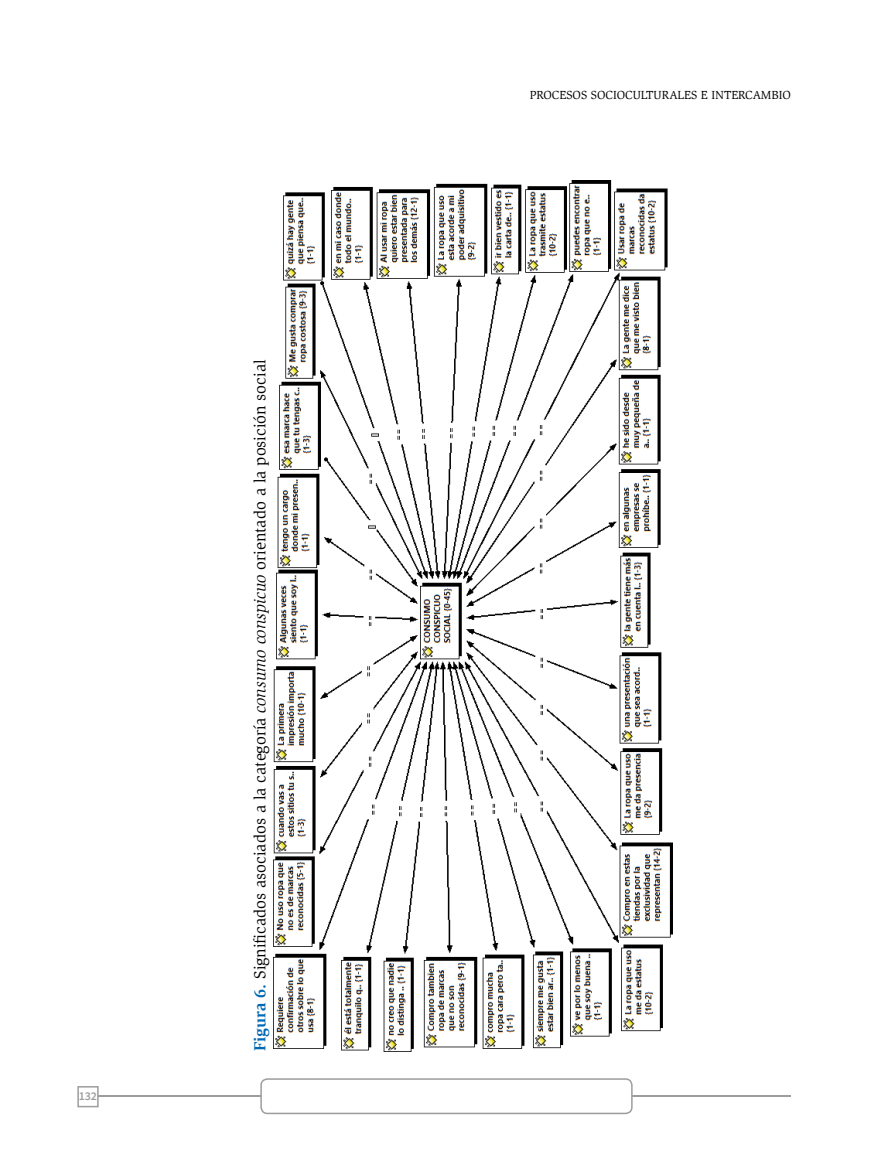
<style>
.page{position:relative;width:893px;height:1149px;background:#fff}
.page>*{position:absolute;margin:0;border:0;box-sizing:border-box;transform-origin:0 0}
.t1{font:16.5px "Slimbach Std";color:#000}
.t2{font:12px "Slimbach Std";color:#000}
.t3{font:600 12px "Source Sans Pro";color:#9d9d9c}
.s1{font-weight:700;color:#0069b4}
.s2{font-style:italic}
</style>
<div class="page">
<hr style="left:99px;top:1094px;width:692px;height:2px;background:#9d9d9c">
<div style="left:77px;top:1085px;width:22px;height:21px;border:2px solid #9d9d9c"></div>
<img style="left:274px;top:180px;width:398px;height:870px">
<div style="left:261px;top:1078px;width:371px;height:35px;background:#fff;border-radius:6px"></div>
<div style="left:260px;top:1077px;width:373px;height:36px;border:2px solid #9d9d9c;border-radius:6px"></div>
<p class="t3" style="left:79px;top:1087px;width:20px">132</p>
<p class="t1" style="left:250px;top:1050px;width:692px;rotate:-90deg"><span class="s1">Figura 6.</span> Significados asociados a la categoría <span class="s2">consumo conspicuo</span> orientado a la posición social</p>
<p class="t2" style="left:530px;top:88px;width:263px">PROCESOS SOCIOCULTURALES E INTERCAMBIO</p>
</div>
